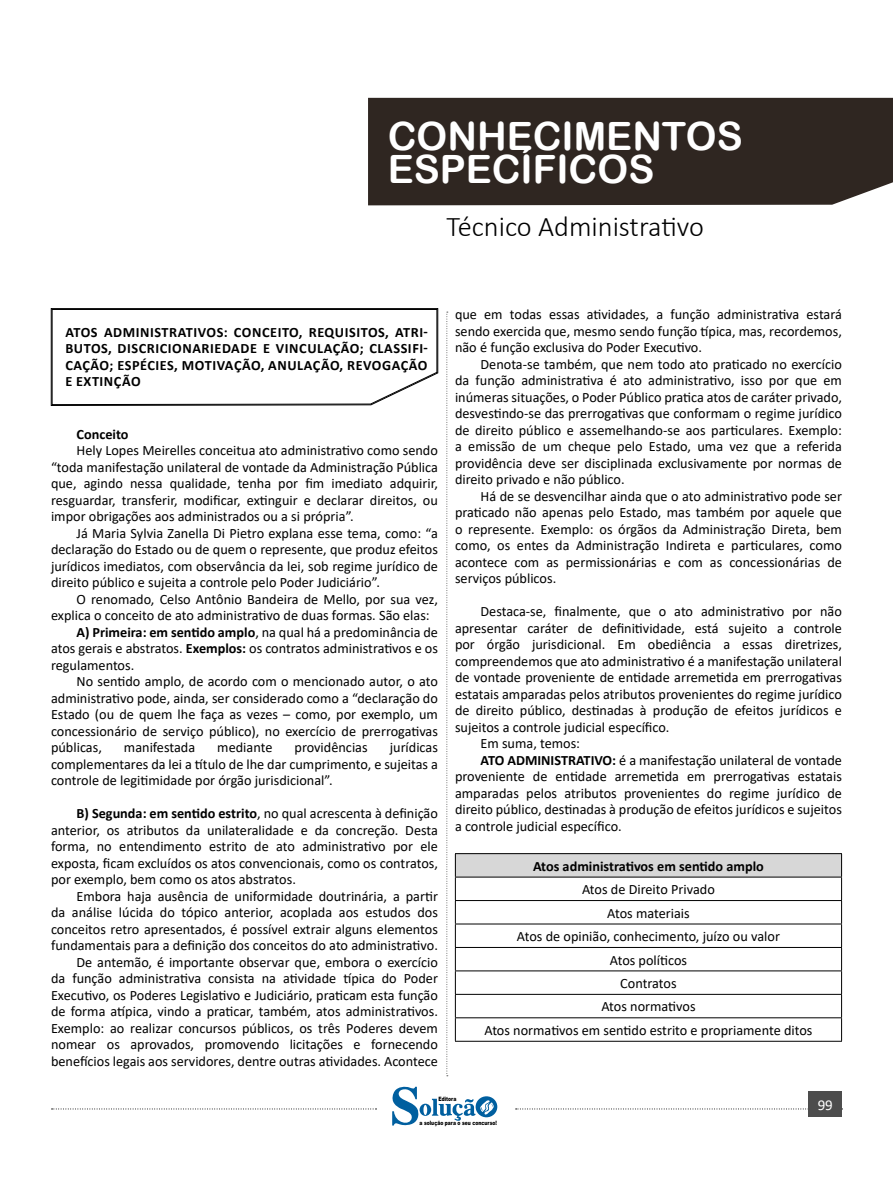
<style>
.page{position:relative;width:893px;height:1191px;background:#fff}
.page>*{position:absolute;margin:0;border:0;box-sizing:border-box;transform-origin:0 0}
.t1{font:39px/33px "Arial Rounded MT Bold";color:#fff}
.t2{font:300 28.5px "Calibri";color:#000}
.t3{font:15px "Calibri";color:#fff}
.t4{font:14.25px/16.5px "Calibri";color:#000;text-align:justify}
.CAIXINHAS{font:700 14.25px/16.5px "Calibri";letter-spacing:.025em;color:#000;text-align:justify}
.CAIXINHAS-2{font:700 14.25px "Calibri";color:#000}
.t5{font:900 6px "Arial";color:#000;scale:.76 1}
.s1{font-weight:700}
</style>
<div class="page">
<svg style="left:446px;top:312px;width:2px;height:764px"></svg>
<svg style="left:52px;top:1108px;width:324px;height:1px"></svg>
<svg style="left:516px;top:1108px;width:327px;height:1px"></svg>
<div style="left:368px;top:98px;width:525px;height:107px;background:#2f2621"></div>
<div style="left:388px;top:122px;width:489px;height:61px;background:#2f2621"></div>
<div style="left:809px;top:1091px;width:33px;height:26px;background:#4d4d4d"></div>
<svg style="left:392px;top:1086px;width:105px;height:40px"></svg>
<svg style="left:51px;top:308px;width:387px;height:98px"></svg>
<div style="left:455px;top:853px;width:387px;height:24px;background:#d7d7d7"></div>
<svg style="left:456px;top:877px;width:385px;height:164px"></svg>
<hr style="left:455px;top:853px;width:387px;height:1px;background:#000">
<hr style="left:455px;top:876px;width:387px;height:1px;background:#000">
<hr style="left:455px;top:900px;width:387px;height:1px;background:#000">
<hr style="left:455px;top:923px;width:387px;height:1px;background:#000">
<hr style="left:455px;top:947px;width:387px;height:1px;background:#000">
<hr style="left:455px;top:970px;width:387px;height:1px;background:#000">
<hr style="left:455px;top:994px;width:387px;height:1px;background:#000">
<svg style="left:455px;top:854px;width:1px;height:187px"></svg>
<svg style="left:841px;top:854px;width:1px;height:187px"></svg>
<hr style="left:455px;top:1017px;width:387px;height:1px;background:#000">
<hr style="left:455px;top:1041px;width:387px;height:1px;background:#000">
<h1 class="t1" style="left:388px;top:119px;width:357px">CONHECIMENTOS<br>ESPECÍFICOS</h1>
<h2 class="t2" style="left:446px;top:209px;width:259px">Técnico Administrativo</h2>
<p class="CAIXINHAS" style="left:65px;top:324px;width:364px">ATOS ADMINISTRATIVOS: CONCEITO, REQUISITOS, ATRI-BUTOS, DISCRICIONARIEDADE E VINCULAÇÃO; CLASSIFI-CAÇÃO; ESPÉCIES, MOTIVAÇÃO, ANULAÇÃO, REVOGAÇÃO E EXTINÇÃO</p>
<p class="CAIXINHAS-2" style="left:77px;top:424px;width:53px">Conceito</p>
<p class="t4" style="left:51px;top:442px;width:388px;text-indent:26px">Hely Lopes Meirelles conceitua ato administrativo como sendo “toda manifestação unilateral de vontade da Administração Pública que, agindo nessa qualidade, tenha por fim imediato adquirir, resguardar, transferir, modificar, extinguir e declarar direitos, ou impor obrigações aos administrados ou a si própria”.</p>
<p class="t4" style="left:51px;top:524px;width:388px;text-indent:26px">Já Maria Sylvia Zanella Di Pietro explana esse tema, como: “a declaração do Estado ou de quem o represente, que produz efeitos jurídicos imediatos, com observância da lei, sob regime jurídico de direito público e sujeita a controle pelo Poder Judiciário”.</p>
<p class="t4" style="left:51px;top:590px;width:388px;text-indent:26px">O renomado, Celso Antônio Bandeira de Mello, por sua vez, explica o conceito de ato administrativo de duas formas. São elas:</p>
<p class="t4" style="left:51px;top:623px;width:388px;text-indent:26px"><span class="s1">A) Primeira: em sentido amplo</span>, na qual há a predominância de atos gerais e abstratos. <span class="s1">Exemplos:</span> os contratos administrativos e os regulamentos.</p>
<p class="t4" style="left:51px;top:673px;width:388px;text-indent:26px">No sentido amplo, de acordo com o mencionado autor, o ato administrativo pode, ainda, ser considerado como a “declaração do Estado (ou de quem lhe faça as vezes – como, por exemplo, um concessionário de serviço público), no exercício de prerrogativas públicas,</p>
<p class="t4" style="left:51px;top:739px;width:388px;text-indent:339px">jurídicas complementares da lei a título de lhe dar cumprimento, e sujeitas a controle de legitimidade por órgão jurisdicional”.</p>
<p class="t4" style="left:51px;top:805px;width:388px;text-indent:26px"><span class="s1">B) Segunda: em sentido estrito</span>, no qual acrescenta à definição anterior, os atributos da unilateralidade e da concreção. Desta forma, no entendimento estrito de ato administrativo por ele exposta, ficam excluídos os atos convencionais, como os contratos, por exemplo, bem como os atos abstratos.</p>
<p class="t4" style="left:51px;top:887px;width:388px;text-indent:26px">Embora haja ausência de uniformidade doutrinária, a partir da análise lúcida do tópico anterior, acoplada aos estudos dos conceitos retro apresentados, é possível extrair alguns elementos fundamentais para a definição dos conceitos do ato administrativo.</p>
<p class="t4" style="left:51px;top:953px;width:388px;text-indent:26px">De antemão, é importante observar que, embora o exercício da função administrativa consista na atividade típica do Poder Executivo, os Poderes Legislativo e Judiciário, praticam esta função de forma atípica, vindo a praticar, também, atos administrativos.<br>Exemplo: ao realizar concursos públicos, os três Poderes devem nomear os aprovados, promovendo licitações e fornecendo benefícios legais aos servidores, dentre outras atividades. Acontece</p>
<p class="t4" style="left:124px;top:739px;width:73px">manifestada</p>
<p class="t4" style="left:217px;top:739px;width:57px">mediante</p>
<p class="t4" style="left:295px;top:739px;width:75px">providências</p>
<p class="t4" style="left:455px;top:306px;width:388px">que em todas essas atividades, a função administrativa estará sendo exercida que, mesmo sendo função típica, mas, recordemos, não é função exclusiva do Poder Executivo.</p>
<p class="t4" style="left:455px;top:355px;width:388px;text-indent:26px">Denota-se também, que nem todo ato praticado no exercício da função administrativa é ato administrativo, isso por que em inúmeras situações, o Poder Público pratica atos de caráter privado, desvestindo-se das prerrogativas que conformam o regime jurídico de direito público e assemelhando-se aos particulares. Exemplo: a emissão de um cheque pelo Estado, uma vez que a referida providência deve ser disciplinada exclusivamente por normas de direito privado e não público.</p>
<p class="t4" style="left:455px;top:487px;width:388px;text-indent:26px">Há de se desvencilhar ainda que o ato administrativo pode ser praticado não apenas pelo Estado, mas também por aquele que o represente. Exemplo: os órgãos da Administração Direta, bem como, os entes da Administração Indireta e particulares, como acontece com as permissionárias e com as concessionárias de serviços públicos.</p>
<p class="t4" style="left:455px;top:603px;width:388px;text-indent:26px">Destaca-se, finalmente, que o ato administrativo por não apresentar caráter de definitividade, está sujeito a controle por órgão jurisdicional. Em obediência a essas diretrizes, compreendemos que ato administrativo é a manifestação unilateral de vontade proveniente de entidade arremetida em prerrogativas estatais amparadas pelos atributos provenientes do regime jurídico de direito público, destinadas à produção de efeitos jurídicos e sujeitos a controle judicial específico.</p>
<p class="t4" style="left:480px;top:735px;width:101px">Em suma, temos:</p>
<p class="t4" style="left:455px;top:751px;width:388px;text-indent:26px"><span class="s1">ATO ADMINISTRATIVO:</span> é a manifestação unilateral de vontade proveniente de entidade arremetida em prerrogativas estatais amparadas pelos atributos provenientes do regime jurídico de direito público, destinadas à produção de efeitos jurídicos e sujeitos a controle judicial específico.</p>
<p class="CAIXINHAS-2" style="left:533px;top:856px;width:232px">Atos administrativos em sentido amplo</p>
<p class="t4" style="left:582px;top:881px;width:134px">Atos de Direito Privado</p>
<p class="t4" style="left:607px;top:904px;width:84px">Atos materiais</p>
<p class="t4" style="left:517px;top:927px;width:265px">Atos de opinião, conhecimento, juízo ou valor</p>
<p class="t4" style="left:610px;top:951px;width:79px">Atos políticos</p>
<p class="t4" style="left:620px;top:974px;width:58px">Contratos</p>
<p class="t4" style="left:601px;top:998px;width:96px">Atos normativos</p>
<p class="t4" style="left:484px;top:1021px;width:330px">Atos normativos em sentido estrito e propriamente ditos</p>
<p class="t5" style="left:438px;top:1094px;width:25px">Editora</p>
<p class="t5" style="left:419px;top:1118px;width:103px">a solução para o seu concurso!</p>
<p class="t3" style="left:818px;top:1094px;width:16px">99</p>
</div>
